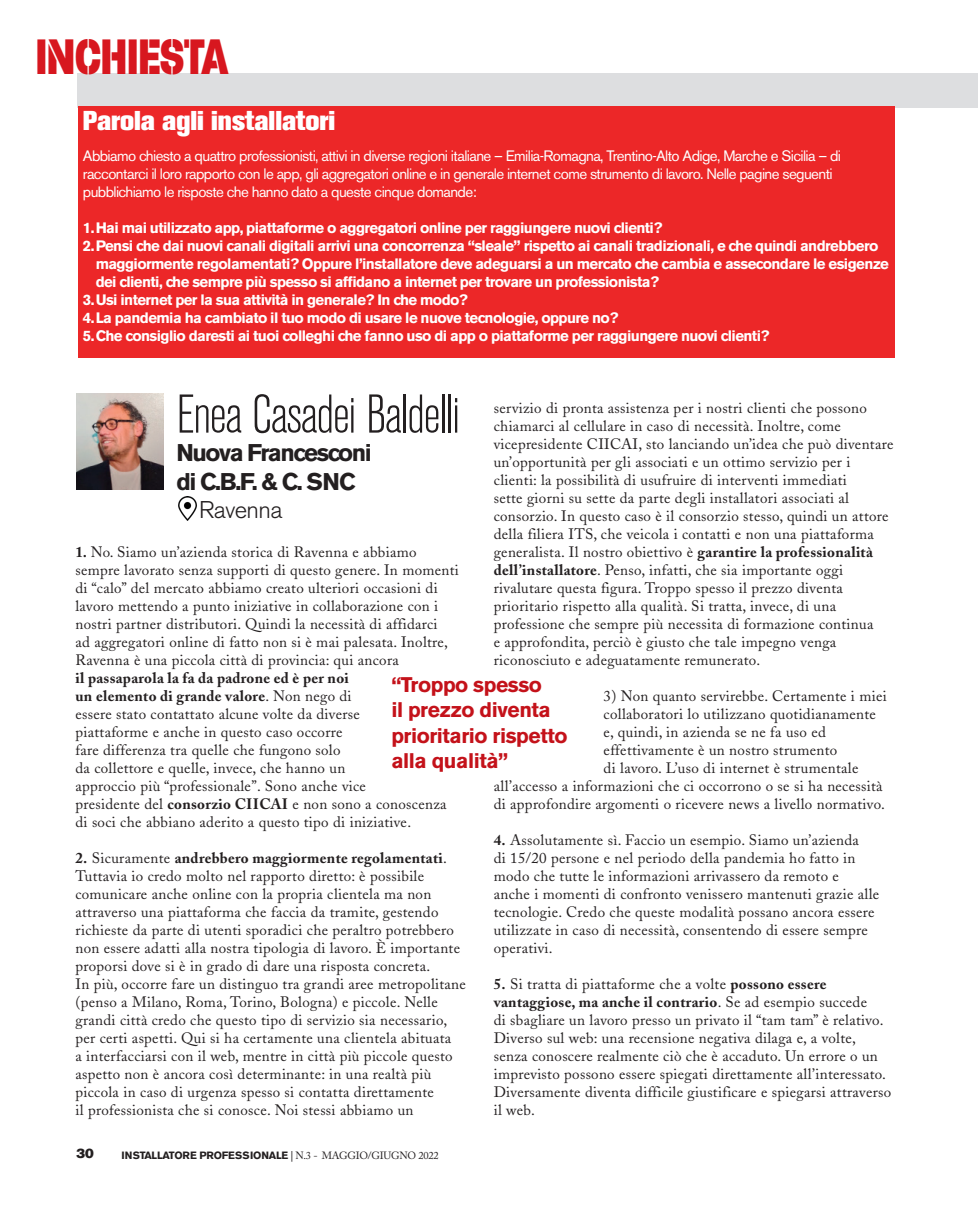
<style>
.page{position:relative;width:978px;height:1212px;background:#fff}
.page>*{position:absolute;margin:0;border:0;box-sizing:border-box;transform-origin:0 0}
.TITOLO_BASE_CONDENSE{font:300 condensed 54px "Akzidenz Grotesk BE";letter-spacing:-.025em;color:#231f20}
.t1{font:800 54px "Paralucent Stencil";letter-spacing:-.035em;color:#d7171f;scale:.76 1}
.DIDA{font:800 27px "Akzidenz Grotesk BE";color:#fff}
.SOMMARIO{font:700 24px "Akzidenz Grotesk BE";letter-spacing:-.06em;color:#231f20}
.SOMMARIO-2{font:300 24px "Akzidenz Grotesk BE";letter-spacing:-.025em;color:#231f20}
.DISTICO{font:700 21px/25.5px "Akzidenz Grotesk BE";letter-spacing:-.02em;color:#c4121a}
.DIDA-2{font:15px/18px "Adobe Caslon";letter-spacing:.02em;color:#231f20}
.t2{font:700 15px/18px "Akzidenz Grotesk BE";letter-spacing:-.04em;color:#fff}
.DIDA-3{font:15px/18px "Akzidenz Grotesk BE";letter-spacing:-.04em;color:#fff}
.t3{font:13.5px "Akzidenz Grotesk BE Super";color:#231f20}
.t4{font:700 10.5px "Akzidenz Grotesk BE";letter-spacing:-.02em;color:#231f20}
.s1{font-weight:700}
.s2{font-family:"Adobe Caslon"}
.s3{font-family:"Adobe Caslon";font-weight:400}
</style>
<div class="page">
<div style="left:77px;top:73px;width:901px;height:34px;background:#dddee0"></div>
<div style="left:79px;top:106px;width:816px;height:252px;background:#ec2728"></div>
<img style="left:178px;top:496px;width:19px;height:24px">
<img style="left:77px;top:393px;width:87px;height:97px">
<p class="t1" style="left:35px;top:20px;width:255px">INCHIESTA</p>
<p class="DIDA" style="left:83px;top:105px;width:254px">Parola agli installatori</p>
<p class="DIDA-3" style="left:83px;top:147px;width:760px">Abbiamo chiesto a quattro professionisti, attivi in diverse regioni italiane – Emilia-Romagna, Trentino-Alto Adige, Marche e Sicilia – di raccontarci il loro rapporto con le app, gli aggregatori online e in generale internet come strumento di lavoro. Nelle pagine seguenti pubblichiamo le risposte che hanno dato a queste cinque domande:</p>
<p class="t2" style="left:83px;top:219px;width:581px">1.Hai mai utilizzato app, piattaforme o aggregatori online per raggiungere nuovi clienti?</p>
<p class="t2" style="left:96px;top:237px;width:795px;text-indent:-13px">2.Pensi che dai nuovi canali digitali arrivi una concorrenza “sleale” rispetto ai canali tradizionali, e che quindi andrebbero maggiormente regolamentati? Oppure l’installatore deve adeguarsi a un mercato che cambia e assecondare le esigenze dei clienti, che sempre più spesso si affidano a internet per trovare un professionista?</p>
<p class="t2" style="left:83px;top:291px;width:387px">3.Usi internet per la sua attività in generale? In che modo?</p>
<p class="t2" style="left:83px;top:309px;width:537px">4.La pandemia ha cambiato il tuo modo di usare le nuove tecnologie, oppure no?</p>
<p class="t2" style="left:83px;top:327px;width:688px">5.Che consiglio daresti ai tuoi colleghi che fanno uso di app o piattaforme per raggiungere nuovi clienti?</p>
<p class="TITOLO_BASE_CONDENSE" style="left:176px;top:385px;width:285px">Enea Casadei Baldelli</p>
<p class="SOMMARIO" style="left:176px;top:439px;width:197px">Nuova Francesconi</p>
<p class="SOMMARIO" style="left:176px;top:467px;width:181px">di C.B.F. &amp; C. SNC</p>
<p class="SOMMARIO-2" style="left:199px;top:496px;width:85px">Ravenna</p>
<p class="DIDA-2" style="left:75px;top:543px;width:385px"><span class="s1">1.</span> No. Siamo un’azienda storica di Ravenna e abbiamo sempre lavorato senza supporti di questo genere. In momenti di “calo” del mercato abbiamo creato ulteriori occasioni di lavoro mettendo a punto iniziative in collaborazione con i nostri partner distributori. Quindi la necessità di affidarci<br>ad aggregatori online di fatto non si è mai palesata. Inoltre, Ravenna è una piccola città di provincia: qui ancora</p>
<p class="DIDA-2" style="left:75px;top:669px;width:292px"><span class="s1">il passaparola la fa da padrone ed è per noi un elemento di grande valore</span>. Non nego di essere stato contattato alcune volte da diverse piattaforme e anche in questo caso occorre fare differenza tra quelle che fungono solo<br>da collettore e quelle, invece, che hanno un approccio più “professionale”. Sono anche vice</p>
<p class="DIDA-2" style="left:75px;top:795px;width:373px">presidente del <span class="s1">consorzio CIICAI</span> e non sono a conoscenza</p>
<p class="DIDA-2" style="left:75px;top:813px;width:337px">di soci che abbiano aderito a questo tipo di iniziative.</p>
<p class="DIDA-2" style="left:75px;top:849px;width:386px"><span class="s1">2.</span> Sicuramente <span class="s1">andrebbero maggiormente regolamentati</span>.<br>Tuttavia io credo molto nel rapporto diretto: è possibile comunicare anche online con la propria clientela ma non attraverso una piattaforma che faccia da tramite, gestendo richieste da parte di utenti sporadici che peraltro potrebbero non essere adatti alla nostra tipologia di lavoro. È importante proporsi dove si è in grado di dare una risposta concreta.</p>
<p class="DIDA-2" style="left:75px;top:975px;width:392px">In più, occorre fare un distinguo tra grandi aree metropolitane (penso a Milano, Roma, Torino, Bologna) e piccole. Nelle grandi città credo che questo tipo di servizio sia necessario, per certi aspetti. Qui si ha certamente una clientela abituata<br>a interfacciarsi con il web, mentre in città più piccole questo aspetto non è ancora così determinante: in una realtà più piccola in caso di urgenza spesso si contatta direttamente<br>il professionista che si conosce. Noi stessi abbiamo un</p>
<p class="DIDA-2" style="left:494px;top:399px;width:401px">servizio di pronta assistenza per i nostri clienti che possono chiamarci al cellulare in caso di necessità. Inoltre, come vicepresidente CIICAI, sto lanciando un’idea che può diventare un’opportunità per gli associati e un ottimo servizio per i clienti: la possibilità di usufruire di interventi immediati<br>sette giorni su sette da parte degli installatori associati al consorzio. In questo caso è il consorzio stesso, quindi un attore della filiera ITS, che veicola i contatti e non una piattaforma generalista. Il nostro obiettivo è <span class="s1">garantire la professionalità dell’installatore</span>. Penso, infatti, che sia importante oggi rivalutare questa figura. Troppo spesso il prezzo diventa prioritario rispetto alla qualità. Si tratta, invece, di una professione che sempre più necessita di formazione continua<br>e approfondita, perciò è giusto che tale impegno venga riconosciuto e adeguatamente remunerato.</p>
<p class="DIDA-2" style="left:604px;top:687px;width:285px">3) Non quanto servirebbe. Certamente i miei collaboratori lo utilizzano quotidianamente e, quindi, in azienda se ne fa uso ed effettivamente è un nostro strumento</p>
<p class="DIDA-2" style="left:494px;top:759px;width:393px;text-indent:110px">di lavoro. L’uso di internet è strumentale all’accesso a informazioni che ci occorrono o se si ha necessità di approfondire argomenti o ricevere news a livello normativo.</p>
<p class="DIDA-2" style="left:494px;top:831px;width:387px"><span class="s1">4.</span> Assolutamente sì. Faccio un esempio. Siamo un’azienda<br>di 15/20 persone e nel periodo della pandemia ho fatto in modo che tutte le informazioni arrivassero da remoto e<br>anche i momenti di confronto venissero mantenuti grazie alle tecnologie. Credo che queste modalità possano ancora essere utilizzate in caso di necessità, consentendo di essere sempre operativi.</p>
<p class="DIDA-2" style="left:494px;top:975px;width:399px"><span class="s1">5.</span> Si tratta di piattaforme che a volte <span class="s1">possono essere vantaggiose, ma anche il contrario</span>. Se ad esempio succede<br>di sbagliare un lavoro presso un privato il “tam tam” è relativo.<br>Diverso sul web: una recensione negativa dilaga e, a volte, senza conoscere realmente ciò che è accaduto. Un errore o un imprevisto possono essere spiegati direttamente all’interessato.<br>Diversamente diventa difficile giustificare e spiegarsi attraverso il web.</p>
<p class="DISTICO" style="left:391px;top:672px;width:178px">“Troppo spesso<br>il prezzo diventa prioritario rispetto alla qualità”</p>
<p class="t3" style="left:77px;top:1146px;width:19px">30</p>
<p class="t4" style="left:121px;top:1149px;width:319px">INSTALLATORE PROFESSIONALE <span class="s2">|</span> <span class="s3">N.3 - MAGGIO/GIUGNO 2022</span></p>
</div>
